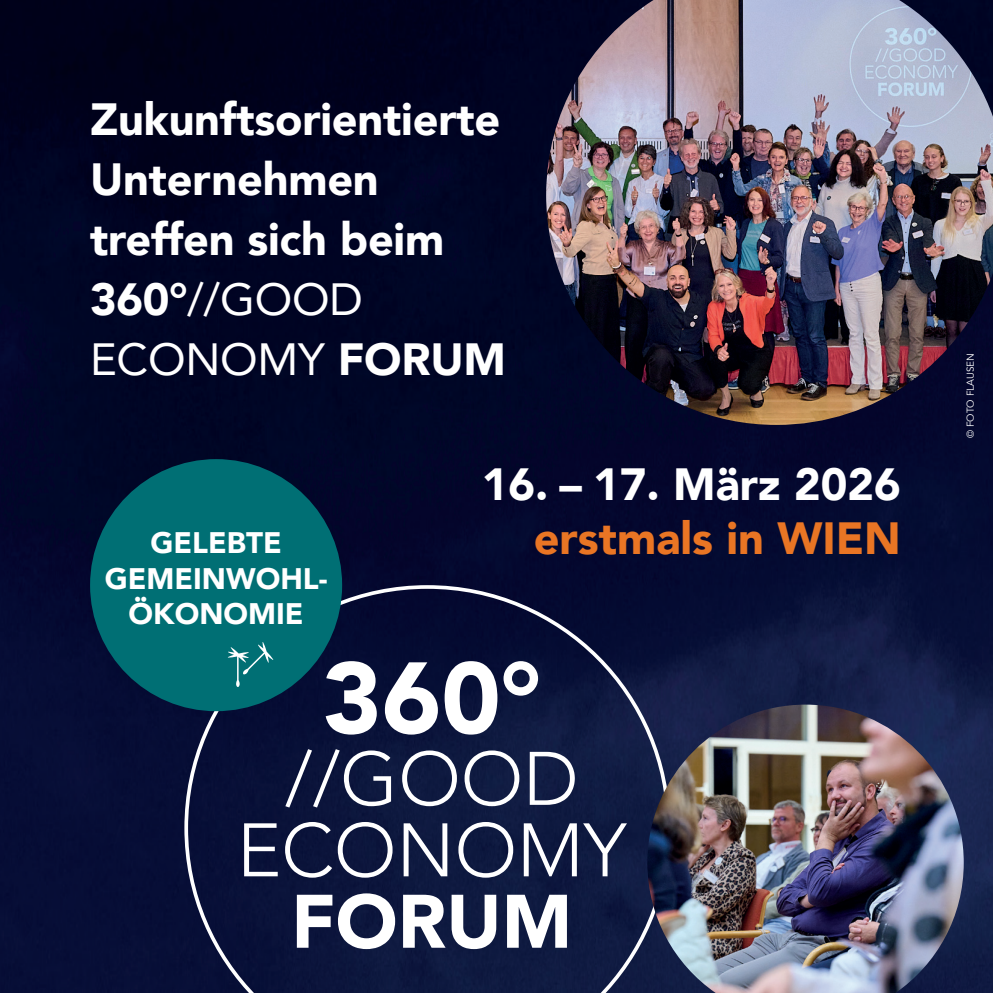
<style>
.page{position:relative;width:993px;height:993px;background:#fff}
.page>*{position:absolute;margin:0;border:0;box-sizing:border-box;transform-origin:0 0}
.t1{font:900 100.25px "Avenir";color:#fff}
.t2{font:300 74.75px/71.5px "Avenir";color:#fff;text-align:center}
.t3{font:900 74.75px "Avenir";color:#fff}
.t4{font:900 45px/60px "Avenir";letter-spacing:-.005em;color:#fff}
.t5{font:900 45px "Avenir";color:#e97524}
.t6{font:900 29.5px/35.5px "Avenir";color:#fff;text-align:center}
.t7{font:10px "Avenir";color:#fff}
.s1{font-weight:400}
</style>
<div class="page">
<img style="left:0;top:0;width:992px;height:992px">
<svg style="left:184px;top:585px;width:486px;height:407px;background:#0e183e"></svg>
<img style="left:546px;top:0;width:446px;height:425px">
<img style="left:647px;top:704px;width:316px;height:288px">
<div style="left:90px;top:459px;width:252px;height:252px;background:#006f74;border-radius:50%"></div>
<svg style="left:228px;top:642px;width:45px;height:44px"></svg>
<p class="t4" style="left:90px;top:88px;width:417px">Zukunftsorientierte<br>Unternehmen treffen sich beim<br>360°<span class="s1">//GOOD<br>ECONOMY</span> FORUM</p>
<p class="t4" style="left:481px;top:453px;width:420px">16. – 17. März 2026</p>
<p class="t6" style="left:150px;top:524px;width:133px">GELEBTE</p>
<p class="t5" style="left:533px;top:500px;width:368px">erstmals in WIEN</p>
<p class="t6" style="left:105px;top:559px;width:224px">GEMEINWOHL-<br>ÖKONOMIE</p>
<h1 class="t1" style="left:322px;top:612px;width:220px">360°</h1>
<h2 class="t2" style="left:237px;top:743px;width:391px">//GOOD<br>ECONOMY</h2>
<h2 class="t3" style="left:291px;top:857px;width:283px">FORUM</h2>
<p class="t7" style="left:964px;top:438px;width:87px;rotate:-90deg">© FOTO FLAUSEN</p>
</div>
